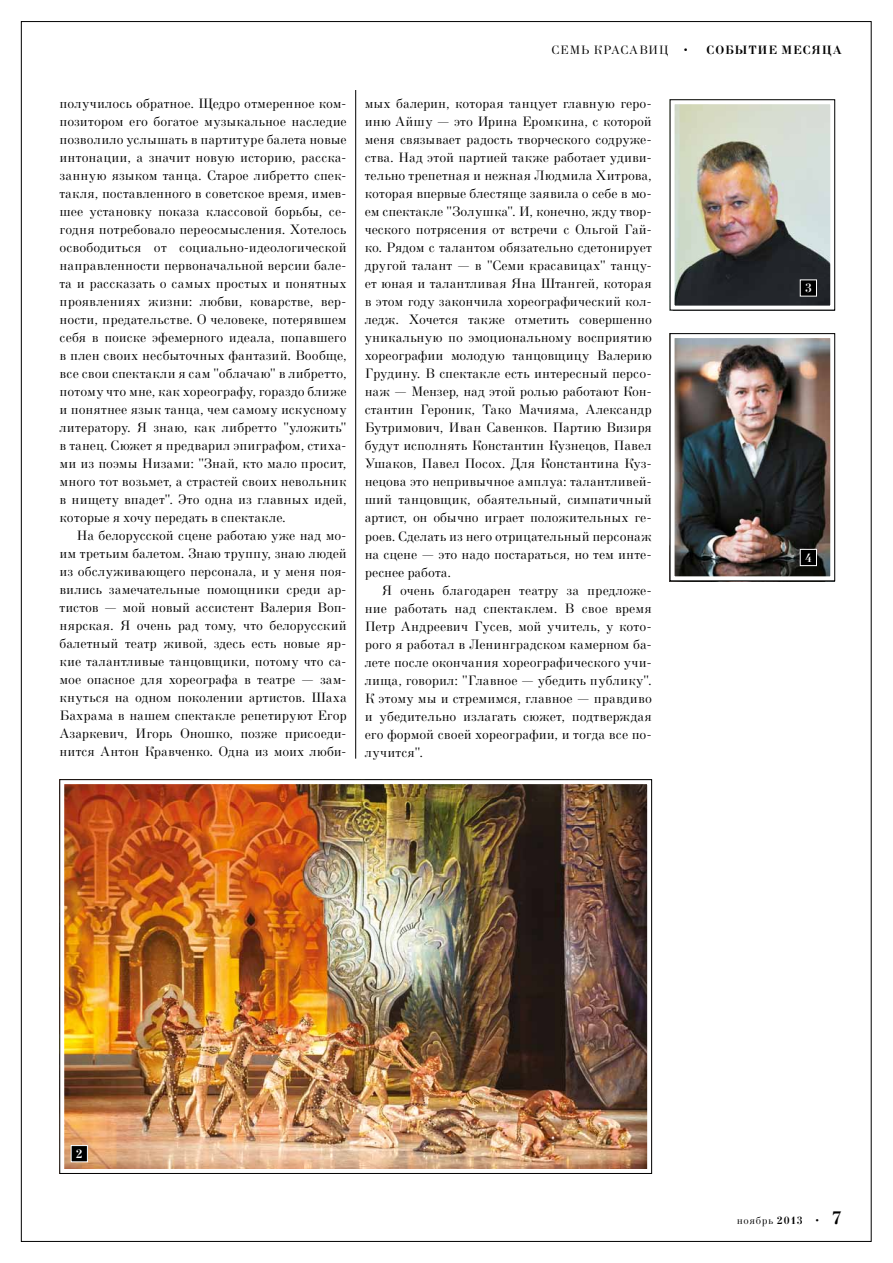
<style>
.page{position:relative;width:893px;height:1263px;background:#fff}
.page>*{position:absolute;margin:0;border:0;box-sizing:border-box;transform-origin:0 0}
.t1{font:13.5px/18px "New Standard";letter-spacing:-.005em;color:#000;text-align:justify}
.t2{font:700 12px "New Standard";letter-spacing:.09em;color:#000}
.t3{font:12px "New Standard";color:#000}
.t4{font:700 12px "New Standard";color:#fff}
.t5{font:10.5px "New Standard";letter-spacing:.05em;color:#000}
.s1{font-weight:400}
.s2{font-weight:700}
.s3{font-weight:700;font-size:18px}
</style>
<div class="page">
<img style="left:20px;top:21px;width:852px;height:1221px">
<p class="t1" style="left:60px;top:95px;width:289px">получилось обратное. Щедро отмеренное ком&shy;позитором его богатое музыкальное наследие позволило услышать в партитуре балета новые интонации, а значит новую историю, расска&shy;занную языком танца. Старое либретто спек&shy;такля, поставленного в советское время, имев&shy;шее установку показа классовой борьбы, се&shy;годня потребовало переосмысления. Хотелось освободиться от социально-идеологической направленности первоначальной версии бале&shy;та и рассказать о самых простых и понятных проявлениях жизни: любви, коварстве, вер&shy;ности, предательстве. О человеке, потерявшем себя в поиске эфемерного идеала, попавшего в плен своих несбыточных фантазий. Вообще, все свои спектакли я сам "облачаю" в либретто, потому что мне, как хореографу, гораздо ближе и понятнее язык танца, чем самому искусному литератору. Я знаю, как либретто "уложить" в танец. Сюжет я предварил эпиграфом, стиха&shy;ми из поэмы Низами: "Знай, кто мало просит, много тот возьмет, а страстей своих невольник в нищету впадет". Это одна из главных идей, которые я хочу передать в спектакле.</p>
<p class="t1" style="left:60px;top:527px;width:289px;text-indent:17px">На белорусской сцене работаю уже над мо&shy;им третьим балетом. Знаю труппу, знаю людей из обслуживающего персонала, и у меня поя&shy;вились замечательные помощники среди ар&shy;тистов — мой новый ассистент Валерия Воп&shy;нярская. Я очень рад тому, что белорусский балетный театр живой, здесь есть новые яр&shy;кие талантливые танцовщики, потому что са&shy;мое опасное для хореографа в театре — зам&shy;кнуться на одном поколении артистов. Шаха Бахрама в нашем спектакле репетируют Егор Азаркевич, Игорь Оношко, позже присоеди&shy;нится Антон Кравченко. Одна из моих люби-</p>
<p class="t3" style="left:552px;top:43px;width:10px">СЕМЬКРАСАВИЦ</p>
<p class="t2" style="left:682px;top:43px;width:77px"><span class="s1">•</span> СОБЫТИЕ</p>
<p class="t2" style="left:781px;top:43px;width:62px">МЕСЯЦА</p>
<p class="t1" style="left:365px;top:95px;width:289px">мых балерин, которая танцует главную геро&shy;иню Айшу — это Ирина Еромкина, с которой меня связывает радость творческого содруже&shy;ства. Над этой партией также работает удиви&shy;тельно трепетная и нежная Людмила Хитрова, которая впервые блестяще заявила о себе в мо&shy;ем спектакле "Золушка". И, конечно, жду твор&shy;ческого потрясения от встречи с Ольгой Гай&shy;ко. Рядом с талантом обязательно сдетонирует другой талант — в "Семи красавицах" танцу&shy;ет юная и талантливая Яна Штангей, которая в этом году закончила хореографический кол&shy;ледж. Хочется также отметить совершенно уникальную по эмоциональному восприятию хореографии молодую танцовщицу Валерию Грудину. В спектакле есть интересный персо&shy;наж — Мензер, над этой ролью работают Кон&shy;стантин Героник, Тако Мачияма, Александр Бутримович, Иван Савенков. Партию Визиря будут исполнять Константин Кузнецов, Павел Ушаков, Павел Посох. Для Константина Куз&shy;нецова это непривычное амплуа: талантливей&shy;ший танцовщик, обаятельный, симпатичный артист, он обычно играет положительных ге&shy;роев. Сделать из него отрицательный персонаж на сцене — это надо постараться, но тем инте&shy;реснее работа.</p>
<p class="t1" style="left:365px;top:581px;width:289px;text-indent:17px">Я очень благодарен театру за предложе&shy;ние работать над спектаклем. В свое время Петр Андреевич Гусев, мой учитель, у кото&shy;рого я работал в Ленинградском камерном ба&shy;лете после окончания хореографического учи&shy;лища, говорил: "Главное — убедить публику".<br>К этому мы и стремимся, главное — правдиво и убедительно излагать сюжет, подтверждая его формой своей хореографии, и тогда все по&shy;лучится".</p>
<p class="t4" style="left:805px;top:281px;width:8px">3</p>
<p class="t4" style="left:805px;top:551px;width:8px">4</p>
<p class="t4" style="left:76px;top:1147px;width:8px">2</p>
<p class="t5" style="left:737px;top:1215px;width:107px">ноябрь <span class="s2">2013</span> • <span class="s3">7</span></p>
</div>
